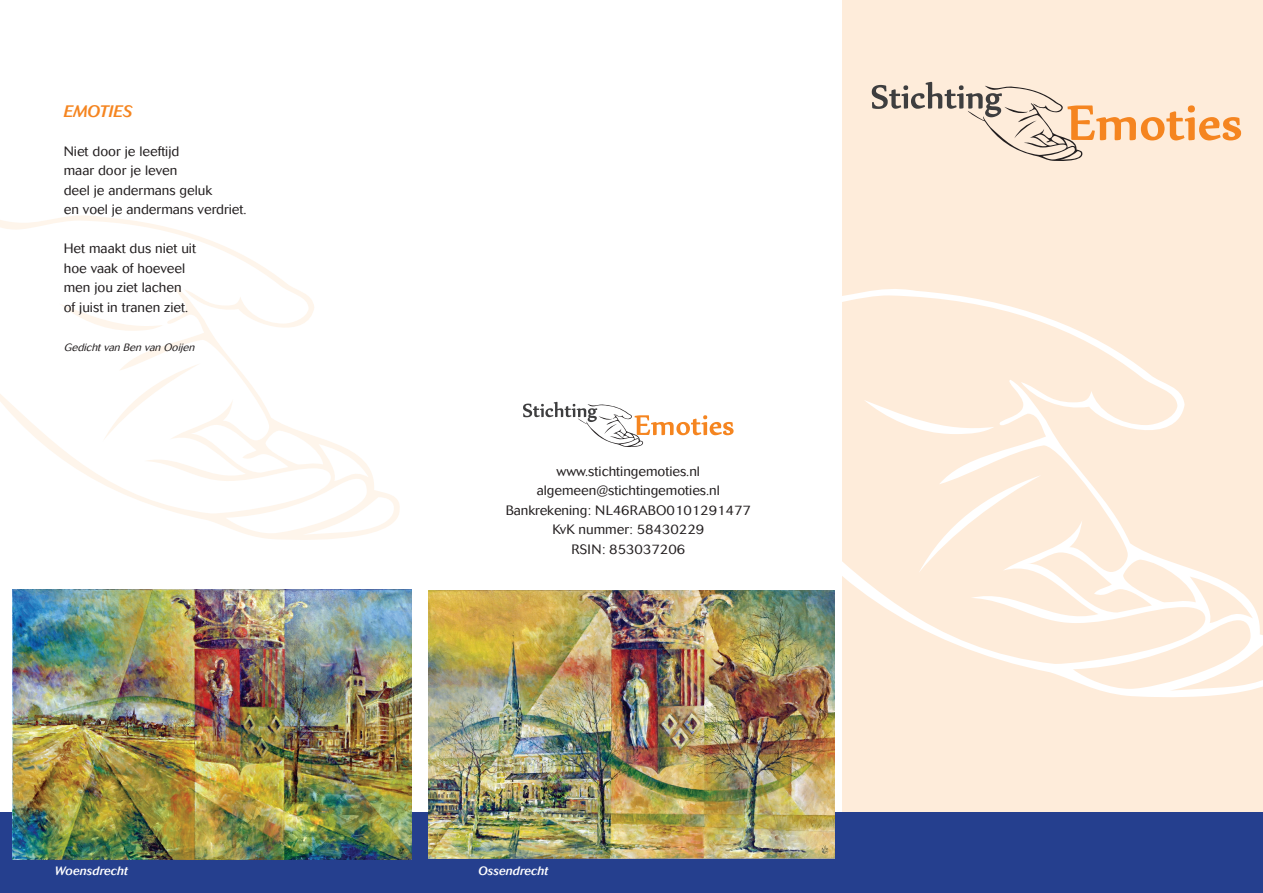
<style>
.page{position:relative;width:1263px;height:893px;background:#fff}
.page>*{position:absolute;margin:0;border:0;box-sizing:border-box;transform-origin:0 0}
.t1{font:italic 500 16.5px "Cosmos BQ";color:#f58520}
.t2{font:300 13.5px/19.5px "Cosmos BQ";color:#231f20}
.t3{font:italic 500 12px "Cosmos BQ";color:#fff}
.t4{font:italic 300 10.5px "Cosmos BQ";color:#231f20}
</style>
<div class="page">
<div style="left:842px;top:0;width:420px;height:887px;background:#feecda"></div>
<svg style="left:733px;top:284px;width:530px;height:421px"></svg>
<svg style="left:0;top:215px;width:400px;height:325px"></svg>
<svg style="left:523px;top:402px;width:210px;height:45px"></svg>
<div style="left:0;top:812px;width:1263px;height:81px;background:#253f8e"></div>
<img style="left:13px;top:590px;width:399px;height:269px">
<img style="left:428px;top:590px;width:406px;height:269px">
<svg style="left:872px;top:82px;width:369px;height:79px"></svg>
<p class="t1" style="left:64px;top:101px;width:70px">EMOTIES</p>
<p class="t2" style="left:64px;top:141px;width:184px">Niet door je leeftijd<br>maar door je leven<br>deel je andermans geluk<br>en voel je andermans verdriet.</p>
<p class="t2" style="left:64px;top:239px;width:134px">Het maakt dus niet uit hoe vaak of hoeveel men jou ziet lachen of juist in tranen ziet.</p>
<p class="t4" style="left:64px;top:341px;width:135px">Gedichtvan Ben van Ooijen</p>
<p class="t2" style="left:506px;top:461px;width:247px;text-align:center">www.stichtingemoties.nl algemeen@stichtingemoties.nl<br>Bankrekening: NL46RABO0101291477<br>KvK nummer: 58430229<br>RSIN: 853037206</p>
<p class="t3" style="left:55px;top:864px;width:74px">Woensdrecht</p>
<p class="t3" style="left:478px;top:864px;width:71px">Ossendrecht</p>
</div>
